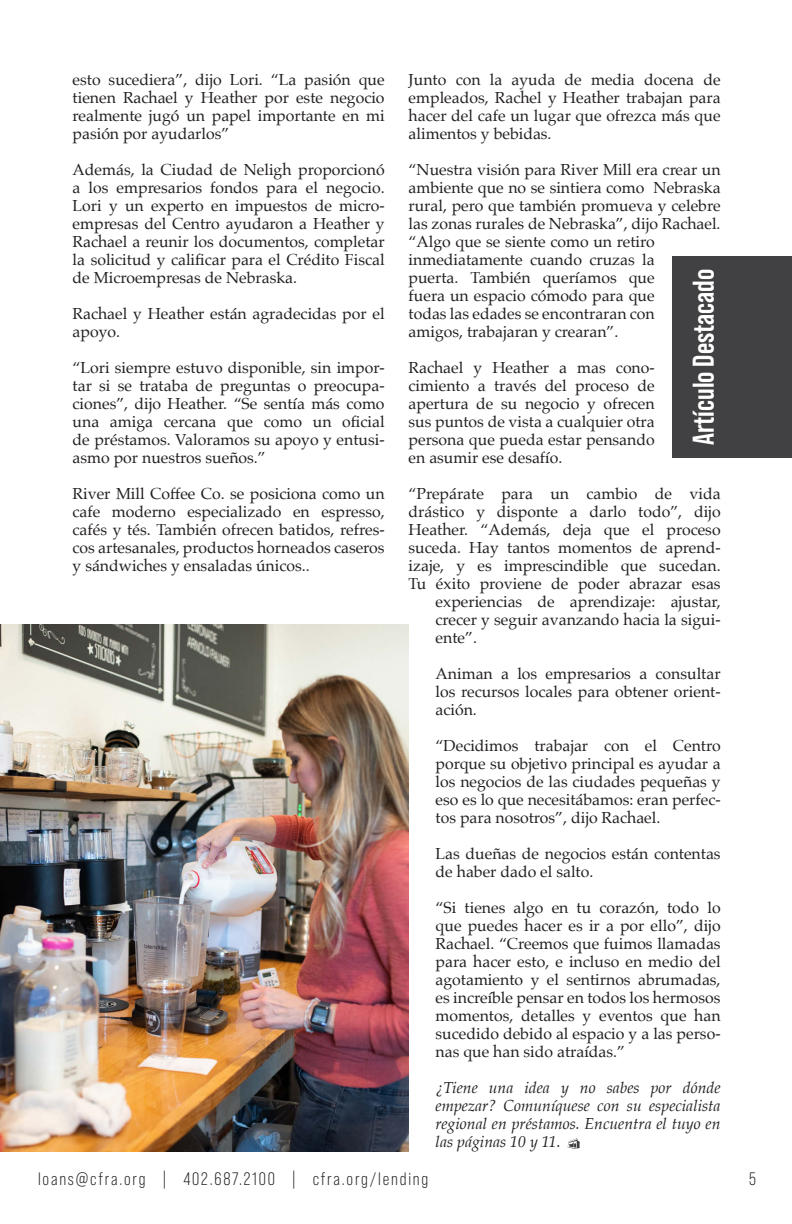
<style>
.page{position:relative;width:792px;height:1224px;background:#fff}
.page>*{position:absolute;margin:0;border:0;box-sizing:border-box;transform-origin:0 0}
.t1{font:700 30px "Bebas Neue Pro";color:#fff}
.Section_Heading{font:18px "Bebas Neue Pro";letter-spacing:.1em;color:#231f20}
.t2{font:16px/18px "Palatino";color:#231f20;text-align:justify}
.t3{font:italic 16px/18px "Palatino";color:#231f20;text-align:justify}
</style>
<div class="page">
<div style="left:673px;top:256px;width:119px;height:201px;background:#414042"></div>
<svg style="left:567px;top:1138px;width:13px;height:11px"></svg>
<img style="left:0;top:624px;width:409px;height:528px">
<p class="t2" style="left:73px;top:71px;width:314px">esto sucediera”, dijo Lori. “La pasión que tienen Rachael y Heather por este negocio realmente jugó un papel importante en mi pasión por ayudarlos”</p>
<p class="t2" style="left:73px;top:161px;width:314px">Además, la Ciudad de Neligh proporcionó a los empresarios fondos para el negocio.<br>Lori y un experto en impuestos de micro&shy;empresas del Centro ayudaron a Heather y Rachael a reunir los documentos, completar la solicitud y calificar para el Crédito Fiscal de Microempresas de Nebraska.</p>
<p class="t2" style="left:73px;top:305px;width:313px">Rachael y Heather están agradecidas por el apoyo.</p>
<p class="t2" style="left:73px;top:359px;width:314px">“Lori siempre estuvo disponible, sin impor&shy;tar si se trataba de preguntas o preocupa&shy;ciones”, dijo Heather. “Se sentía más como una amiga cercana que como un oficial de préstamos. Valoramos su apoyo y entusi&shy;asmo por nuestros sueños.”</p>
<p class="t2" style="left:73px;top:485px;width:314px">River Mill Coffee Co. se posiciona como un cafe moderno especializado en espresso, cafés y tés. También ofrecen batidos, refres&shy;cos artesanales, productos horneados caseros y sándwiches y ensaladas únicos..</p>
<p class="t2" style="left:409px;top:71px;width:314px">Junto con la ayuda de media docena de empleados, Rachel y Heather trabajan para hacer del cafe un lugar que ofrezca más que alimentos y bebidas.</p>
<p class="t2" style="left:409px;top:161px;width:314px;text-align:left">“Nuestra visión para River Mill era crear un ambiente que no se sintiera como Nebraska rural, pero que también promueva y celebre las zonas rurales de Nebraska”, dijo Rachael. “Algo que se siente como un retiro inmediatamente cuando cruzas la<br>puerta. También queríamos que<br>fuera un espacio cómodo para que<br>todas las edades se encontraran con<br>amigos, trabajaran y crearan”.</p>
<p class="t2" style="left:409px;top:359px;width:248px">Rachael y Heather a mas cono&shy;cimiento a través del proceso de apertura de su negocio y ofrecen sus puntos de vista a cualquier otra persona que pueda estar pensando en asumir ese desafío.</p>
<p class="t2" style="left:409px;top:485px;width:314px">“Prepárate para un cambio de vida</p>
<p class="t2" style="left:409px;top:503px;width:314px">drástico y disponte a darlo todo”, dijo</p>
<p class="t2" style="left:409px;top:521px;width:314px">Heather. “Además, deja que el proceso</p>
<p class="t2" style="left:409px;top:539px;width:314px">suceda. Hay tantos momentos de aprend-</p>
<p class="t2" style="left:409px;top:557px;width:314px">izaje, y es imprescindible que sucedan.</p>
<p class="t2" style="left:409px;top:575px;width:314px">Tu éxito proviene de poder abrazar esas</p>
<p class="t2" style="left:436px;top:593px;width:287px">experiencias de aprendizaje: ajustar,</p>
<p class="t2" style="left:436px;top:611px;width:286px">crecer y seguir avanzando hacia la sigui-</p>
<p class="t2" style="left:436px;top:629px;width:43px">ente”.</p>
<p class="t2" style="left:436px;top:665px;width:286px">Animan a los empresarios a consultar los recursos locales para obtener orient&shy;ación.</p>
<p class="t2" style="left:436px;top:737px;width:287px">“Decidimos trabajar con el Centro porque su objetivo principal es ayudar a los negocios de las ciudades pequeñas y eso es lo que necesitábamos: eran perfec&shy;tos para nosotros”, dijo Rachael.</p>
<p class="t2" style="left:436px;top:845px;width:287px">Las dueñas de negocios están contentas de haber dado el salto.</p>
<p class="t2" style="left:436px;top:899px;width:287px">“Si tienes algo en tu corazón, todo lo que puedes hacer es ir a por ello”, dijo Rachael. “Creemos que fuimos llamadas para hacer esto, e incluso en medio del agotamiento y el sentirnos abrumadas, es increíble pensar en todos los hermosos momentos, detalles y eventos que han sucedido debido al espacio y a las perso&shy;nas que han sido atraídas.”</p>
<p class="t3" style="left:436px;top:1078px;width:286px">¿Tiene una idea y no sabes por dónde empezar? Comuníquese con su especialista regional en préstamos. Encuentra el tuyo en las páginas 10 y 11.</p>
<p class="t1" style="left:686px;top:445px;width:178px;rotate:-90deg">Artículo Destacado</p>
<p class="Section_Heading" style="left:38px;top:1169px;width:392px">loans@cfra.org | 402.687.2100 | cfra.org/lending</p>
<p class="Section_Heading" style="left:749px;top:1169px;width:8px">5</p>
</div>
